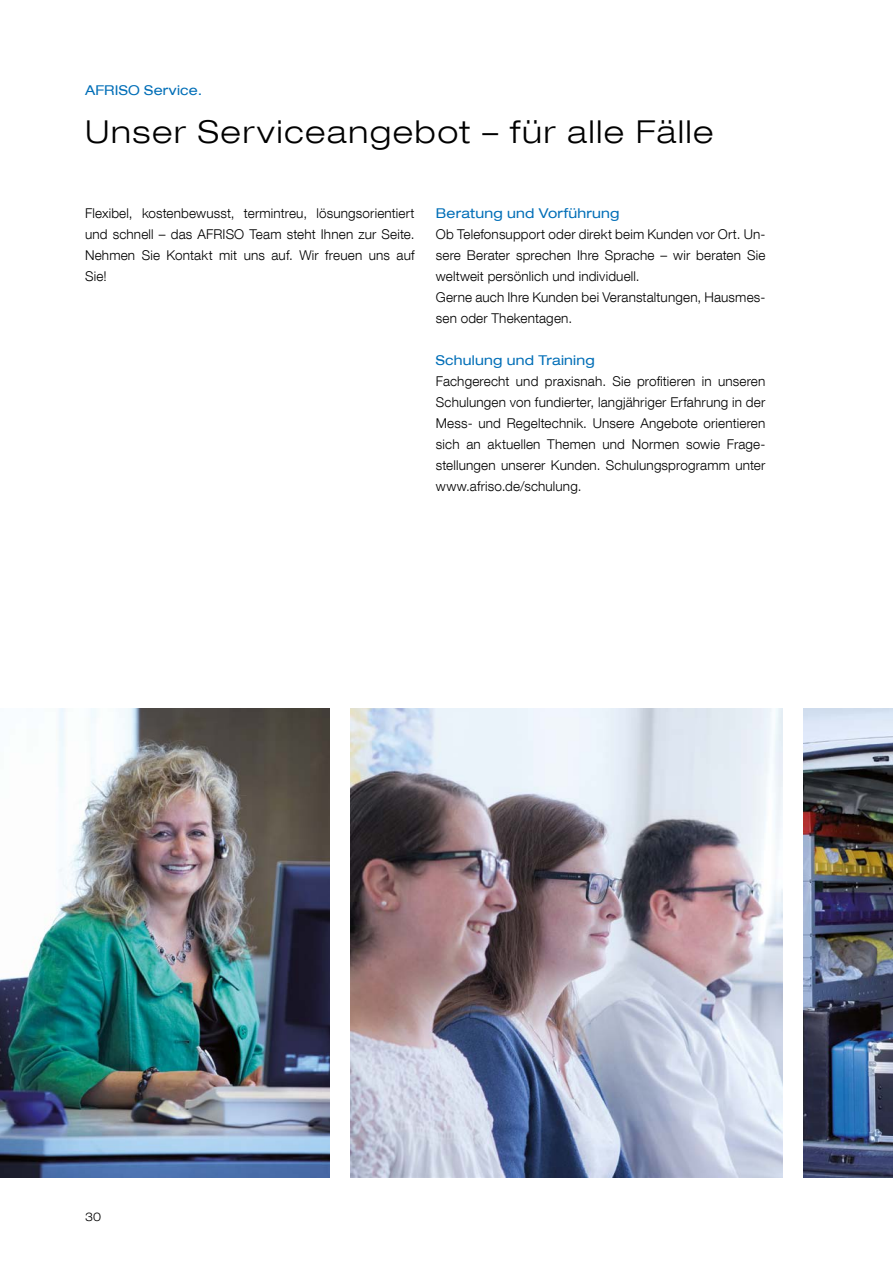
<style>
.page{position:relative;width:893px;height:1263px;background:#fff}
.page>*{position:absolute;margin:0;border:0;box-sizing:border-box;transform-origin:0 0}
.t1{font:300 expanded 31.5px "Helvetica Neue LT Com";letter-spacing:.055em;color:#000}
.t2{font:300 13.5px/21px "Helvetica Neue LT Com";letter-spacing:.01em;color:#000;text-align:justify}
.t3{font:expanded 13.5px "Helvetica Neue LT Com";letter-spacing:.015em;color:#006eb7}
.t4{font:300 expanded 12px "Helvetica Neue LT Com";color:#000}
</style>
<div class="page">
<img style="left:0;top:708px;width:330px;height:470px">
<img style="left:351px;top:708px;width:431px;height:470px">
<img style="left:804px;top:708px;width:89px;height:470px">
<p class="t3" style="left:85px;top:81px;width:119px">AFRISO Service.</p>
<h1 class="t1" style="left:85px;top:113px;width:630px">Unser Serviceangebot – für alle Fälle</h1>
<p class="t2" style="left:85px;top:202px;width:331px">Flexibel, kostenbewusst, termintreu, lösungsorientiert und schnell – das AFRISO Team steht Ihnen zur Seite.<br>Nehmen Sie Kontakt mit uns auf. Wir freuen uns auf Sie!</p>
<p class="t3" style="left:436px;top:205px;width:185px">Beratung und Vorführung</p>
<p class="t2" style="left:436px;top:223px;width:331px;text-align:left">Ob Telefonsupport oder direkt beim Kunden vor Ort. Un&shy;sere Berater sprechen Ihre Sprache – wir beraten Sie weltweit persönlich und individuell.<br>Gerne auch Ihre Kunden bei Veranstaltungen, Hausmes&shy;sen oder Thekentagen.</p>
<p class="t3" style="left:436px;top:352px;width:160px">Schulung und Training</p>
<p class="t2" style="left:436px;top:370px;width:331px">Fachgerecht und praxisnah. Sie profitieren in unseren Schulungen von fundierter, langjähriger Erfahrung in der Mess- und Regeltechnik. Unsere Angebote orientieren sich an aktuellen Themen und Normen sowie Frage&shy;stellungen unserer Kunden. Schulungsprogramm unter www.afriso.de/schulung.</p>
<p class="t4" style="left:85px;top:1209px;width:18px">30</p>
</div>
